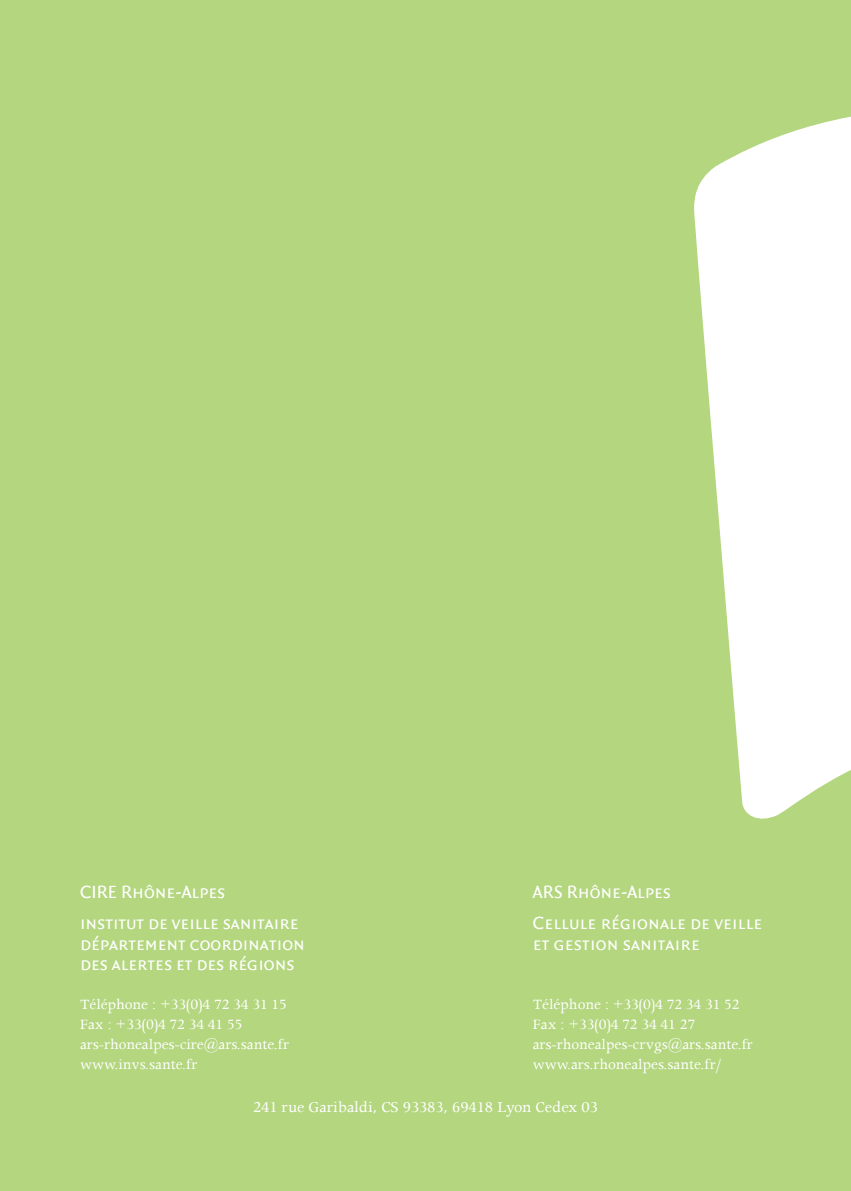
<style>
.page{position:relative;width:851px;height:1191px;background:#fff}
.page>*{position:absolute;margin:0;border:0;box-sizing:border-box;transform-origin:0 0}
.t1{font:19px/20px "Quadraat Sans Caps";color:#fff}
.t2{font:17px "Apollo";color:#fff}
.t3{font:16px "Apollo";color:#fff}
</style>
<div class="page">
<div style="left:0;top:0;width:850px;height:1191px;background:#b3d67e"></div>
<svg style="left:694px;top:117px;width:156px;height:701px;fill:#fff"></svg>
<p class="t1" style="left:80px;top:882px;width:147px">CIRE Rhône-Alpes</p>
<p class="t1" style="left:80px;top:914px;width:226px">institut de veille sanitaire département coordination des alertes et des régions</p>
<p class="t1" style="left:532px;top:882px;width:140px">ARS Rhône-Alpes</p>
<p class="t1" style="left:532px;top:914px;width:231px">Cellule régionale de veille et gestion sanitaire</p>
<p class="t3" style="left:80px;top:994px;width:208px">Téléphone : +33(0)4 72 34 31 15</p>
<p class="t3" style="left:80px;top:1014px;width:164px">Fax : +33(0)4 72 34 41 55</p>
<p class="t3" style="left:80px;top:1034px;width:210px">ars-rhonealpes-cire@ars.sante.fr</p>
<p class="t3" style="left:80px;top:1054px;width:119px">www.invs.sante.fr</p>
<p class="t3" style="left:532px;top:994px;width:208px">Téléphone : +33(0)4 72 34 31 52</p>
<p class="t3" style="left:532px;top:1014px;width:164px">Fax : +33(0)4 72 34 41 27</p>
<p class="t3" style="left:532px;top:1034px;width:221px">ars-rhonealpes-crvgs@ars.sante.fr</p>
<p class="t3" style="left:532px;top:1054px;width:189px">www.ars.rhonealpes.sante.fr/</p>
<p class="t2" style="left:253px;top:1096px;width:346px">241 rue Garibaldi, CS 93383, 69418 Lyon Cedex 03</p>
</div>
